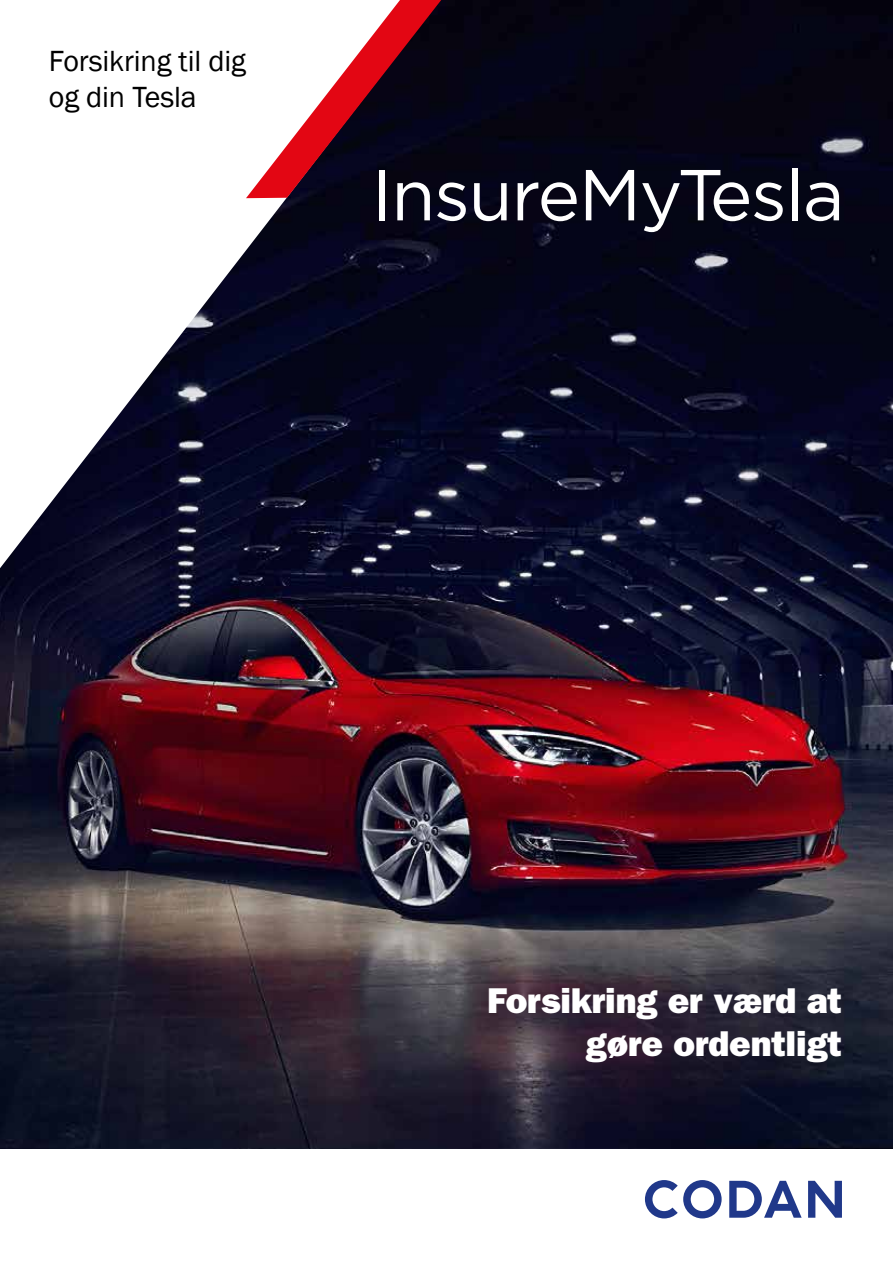
<style>
.page{position:relative;width:893px;height:1263px;background:#fff}
.page>*{position:absolute;margin:0;border:0;box-sizing:border-box;transform-origin:0 0}
.t1{font:72px "Gotham";letter-spacing:-.02em;color:#fff}
.t2{font:36px/43.2px "ITC Franklin Gothic Std Hvy";letter-spacing:-.005em;color:#fff;text-align:right}
.t3{font:30px/36px "Franklin Gothic";letter-spacing:-.005em;color:#000}
</style>
<div class="page">
<svg style="left:645px;top:1180px;width:197px;height:38px"></svg>
<img style="left:0;top:0;width:893px;height:1148px">
<svg style="left:0;top:0;width:440px;height:568px"></svg>
<svg style="left:246px;top:0;width:195px;height:198px"></svg>
<p class="t3" style="left:49px;top:44px;width:199px">Forsikring til dig og din Tesla</p>
<h1 class="t1" style="left:372px;top:155px;width:474px">InsureMyTesla</h1>
<p class="t2" style="left:487px;top:979px;width:356px">Forsikring er værd at gøre ordentligt</p>
</div>
